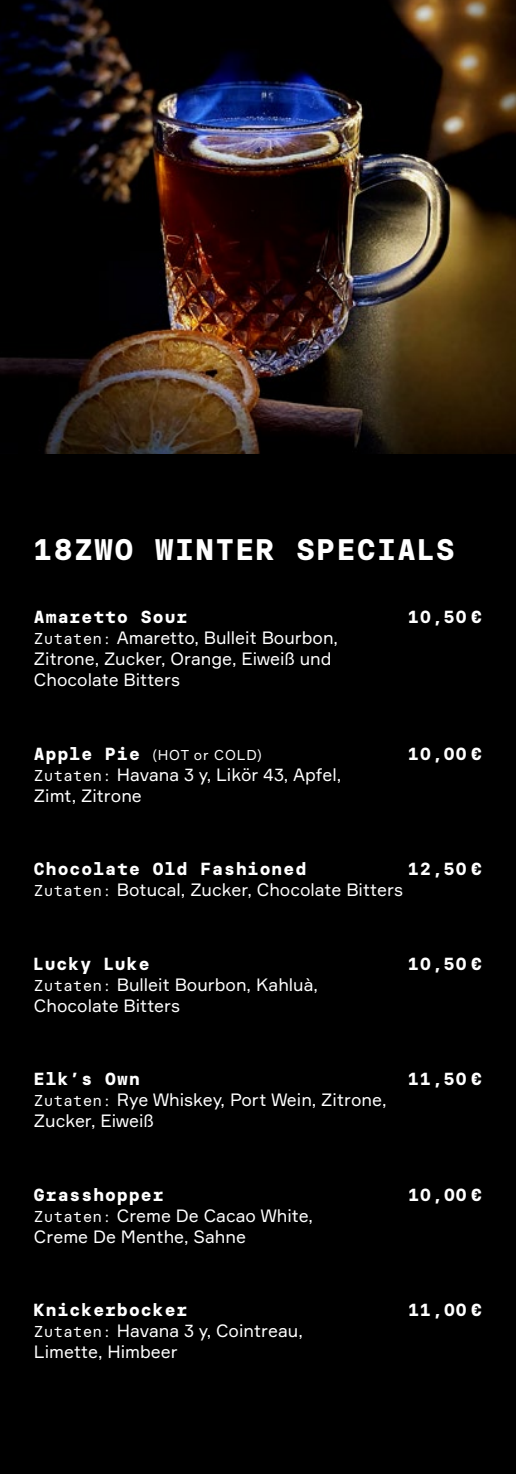
<style>
.page{position:relative;width:516px;height:1474px;background:#fff}
.page>*{position:absolute;margin:0;border:0;box-sizing:border-box;transform-origin:0 0}
.t1{font:700 29.75px "Basier Circle Mono";letter-spacing:.06em;color:#fff}
.t2{font:17.5px/21px "Formular";color:#fff}
.t3{font:700 17.5px "Basier Circle Mono";letter-spacing:.06em;color:#fff}
.t4{font:14px "Formular";letter-spacing:.06em;color:#fff}
.s1{font-family:"Basier Circle Mono";font-size:15.75px}
.s2{font-family:"Basier Circle Mono";font-weight:700;font-size:17.5px}
</style>
<div class="page">
<div style="left:0;top:0;width:516px;height:1473px;background:#000"></div>
<img style="left:0;top:0;width:516px;height:453px">
<h1 class="t1" style="left:34px;top:531px;width:422px">18ZWO WINTER SPECIALS</h1>
<p class="t3" style="left:34px;top:606px;width:155px">Amaretto Sour</p>
<p class="t3" style="left:408px;top:606px;width:75px">10,50 €</p>
<p class="t2" style="left:34px;top:627px;width:306px"><span class="s1">Zutaten:</span> Amaretto, Bulleit Bourbon,<br>Zitrone, Zucker, Orange, Eiweiß und<br>Chocolate Bitters</p>
<p class="t4" style="left:34px;top:746px;width:229px"><span class="s2">Apple Pie</span> (HOT or COLD)</p>
<p class="t3" style="left:408px;top:742px;width:75px">10,00 €</p>
<p class="t2" style="left:34px;top:763px;width:309px"><span class="s1">Zutaten:</span> Havana 3 y, Likör 43, Apfel,<br>Zimt, Zitrone</p>
<p class="t3" style="left:34px;top:858px;width:274px">Chocolate Old Fashioned</p>
<p class="t3" style="left:408px;top:858px;width:75px">12,50 €</p>
<p class="t2" style="left:34px;top:879px;width:370px"><span class="s1">Zutaten:</span> Botucal, Zucker, Chocolate Bitters</p>
<p class="t3" style="left:34px;top:952px;width:117px">Lucky Luke</p>
<p class="t3" style="left:408px;top:952px;width:75px">10,50 €</p>
<p class="t2" style="left:34px;top:973px;width:286px"><span class="s1">Zutaten:</span> Bulleit Bourbon, Kahluà,<br>Chocolate Bitters</p>
<p class="t3" style="left:34px;top:1068px;width:107px">Elk’s Own</p>
<p class="t3" style="left:408px;top:1068px;width:75px">11,50 €</p>
<p class="t2" style="left:34px;top:1089px;width:354px"><span class="s1">Zutaten:</span> Rye Whiskey, Port Wein, Zitrone,<br>Zucker, Eiweiß</p>
<p class="t3" style="left:34px;top:1183px;width:131px">Grasshopper</p>
<p class="t3" style="left:408px;top:1183px;width:75px">10,00 €</p>
<p class="t2" style="left:34px;top:1204px;width:281px"><span class="s1">Zutaten:</span> Creme De Cacao White,<br>Creme De Menthe, Sahne</p>
<p class="t3" style="left:34px;top:1299px;width:155px">Knickerbocker</p>
<p class="t3" style="left:408px;top:1299px;width:75px">11,00 €</p>
<p class="t2" style="left:34px;top:1320px;width:270px"><span class="s1">Zutaten:</span> Havana 3 y, Cointreau,<br>Limette, Himbeer</p>
</div>
